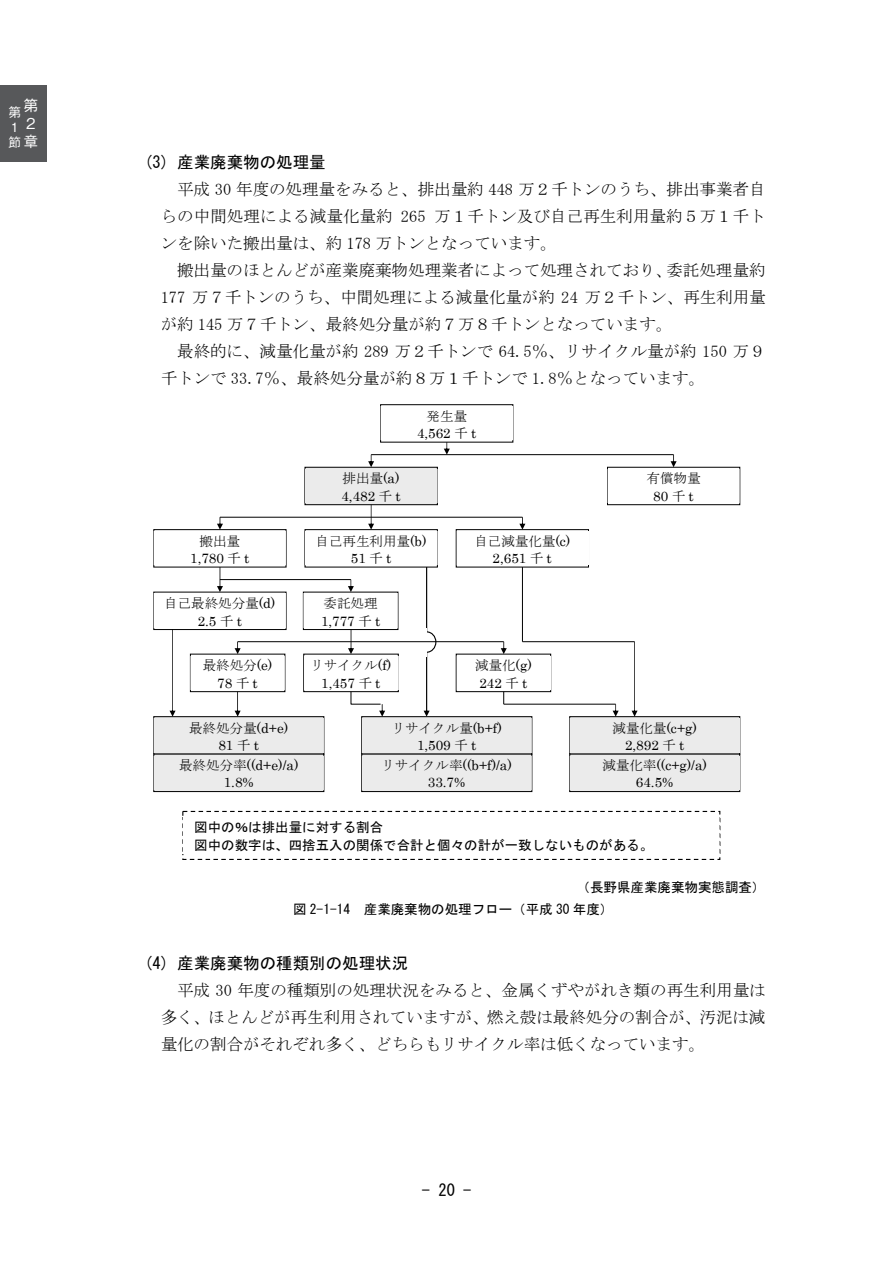
<style>
.page{position:relative;width:893px;height:1263px;background:#fff}
.page>*{position:absolute;margin:0;border:0;box-sizing:border-box;transform-origin:0 0}
.t1{font:16.5px/27px "MS Mincho";color:#000;text-align:justify}
.t2{font:16.5px "MS Gothic";color:#000}
.t3{font:500 14.85px/17.9px "Gothic BBB Pr 6 N";color:#fff}
.t4{font:13.5px/20px "Century";letter-spacing:-.005em;color:#000;text-align:center}
.t5{font:13.5px "MS Mincho";color:#000}
.t6{font:13.5px/21.9px "MS Gothic";color:#000}
.t7{font:500 12.75px/15.3px "Gothic BBB Pr 6 N";color:#fff}
.s1{font-family:"MS Mincho"}
.s2{font-family:"Century"}
</style>
<div class="page">
<div style="left:182px;top:811px;width:538px;height:49px;border:1px dashed #000"></div>
<img style="left:183px;top:817px;width:537px;height:37px">
<div style="left:380px;top:404px;width:133px;height:38px;border:1px solid #000"></div>
<img style="left:381px;top:407px;width:132px;height:33px">
<svg style="left:368px;top:455px;width:6px;height:12px"></svg>
<div style="left:305px;top:467px;width:132px;height:38px;background:#eaeaea"></div>
<div style="left:305px;top:467px;width:133px;height:38px;border:1px solid #000"></div>
<img style="left:305px;top:469px;width:132px;height:33px">
<div style="left:607px;top:467px;width:133px;height:38px;border:1px solid #000"></div>
<img style="left:607px;top:469px;width:133px;height:33px">
<svg style="left:671px;top:455px;width:6px;height:12px"></svg>
<hr style="left:371px;top:454px;width:303px;height:1px;background:#000">
<div style="left:153px;top:529px;width:133px;height:38px;border:1px solid #000"></div>
<img style="left:154px;top:532px;width:132px;height:33px">
<div style="left:305px;top:529px;width:133px;height:38px;border:1px solid #000"></div>
<img style="left:305px;top:532px;width:132px;height:33px">
<div style="left:456px;top:529px;width:133px;height:38px;border:1px solid #000"></div>
<img style="left:456px;top:532px;width:132px;height:33px">
<div style="left:303px;top:654px;width:96px;height:38px;border:1px solid #000"></div>
<img style="left:304px;top:656px;width:94px;height:33px">
<div style="left:456px;top:654px;width:95px;height:38px;border:1px solid #000"></div>
<img style="left:456px;top:656px;width:94px;height:33px">
<div style="left:190px;top:654px;width:95px;height:38px;border:1px solid #000"></div>
<img style="left:190px;top:656px;width:95px;height:33px">
<svg style="left:348px;top:630px;width:6px;height:24px"></svg>
<svg style="left:501px;top:642px;width:6px;height:12px"></svg>
<svg style="left:235px;top:642px;width:6px;height:12px"></svg>
<svg style="left:368px;top:505px;width:6px;height:25px"></svg>
<svg style="left:519px;top:517px;width:6px;height:13px"></svg>
<svg style="left:217px;top:517px;width:6px;height:13px"></svg>
<hr style="left:220px;top:517px;width:302px;height:1px;background:#000">
<div style="left:154px;top:717px;width:170px;height:37px;background:#eaeaea"></div>
<div style="left:153px;top:716px;width:171px;height:38px;border:1px solid #000"></div>
<img style="left:154px;top:719px;width:170px;height:33px">
<div style="left:154px;top:754px;width:170px;height:37px;background:#eaeaea"></div>
<div style="left:153px;top:754px;width:171px;height:38px;border:1px solid #000"></div>
<img style="left:154px;top:756px;width:170px;height:33px">
<svg style="left:235px;top:692px;width:6px;height:25px"></svg>
<svg style="left:170px;top:630px;width:6px;height:87px"></svg>
<div style="left:570px;top:717px;width:170px;height:37px;background:#eaeaea"></div>
<div style="left:569px;top:716px;width:171px;height:38px;border:1px solid #000"></div>
<img style="left:570px;top:719px;width:169px;height:33px">
<div style="left:570px;top:754px;width:170px;height:37px;background:#eaeaea"></div>
<div style="left:569px;top:754px;width:171px;height:38px;border:1px solid #000"></div>
<img style="left:570px;top:756px;width:169px;height:33px">
<div style="left:362px;top:717px;width:170px;height:37px;background:#eaeaea"></div>
<div style="left:361px;top:716px;width:171px;height:38px;border:1px solid #000"></div>
<img style="left:361px;top:719px;width:171px;height:33px">
<div style="left:362px;top:754px;width:170px;height:37px;background:#eaeaea"></div>
<div style="left:361px;top:754px;width:171px;height:38px;border:1px solid #000"></div>
<img style="left:361px;top:756px;width:171px;height:33px">
<svg style="left:350px;top:691px;width:35px;height:26px"></svg>
<svg style="left:503px;top:692px;width:1px;height:12px"></svg>
<hr style="left:522px;top:567px;width:1px;height:75px;background:#000">
<svg style="left:632px;top:642px;width:6px;height:75px"></svg>
<svg style="left:613px;top:704px;width:6px;height:13px"></svg>
<hr style="left:504px;top:704px;width:112px;height:1px;background:#000">
<hr style="left:522px;top:641px;width:113px;height:1px;background:#000">
<svg style="left:444px;top:442px;width:6px;height:13px"></svg>
<div style="left:153px;top:592px;width:133px;height:38px;border:1px solid #000"></div>
<img style="left:154px;top:594px;width:132px;height:33px">
<svg style="left:217px;top:567px;width:6px;height:25px"></svg>
<div style="left:303px;top:592px;width:95px;height:38px;border:1px solid #000"></div>
<img style="left:304px;top:594px;width:94px;height:33px">
<svg style="left:348px;top:580px;width:6px;height:12px"></svg>
<hr style="left:220px;top:579px;width:131px;height:1px;background:#000">
<svg style="left:424px;top:567px;width:6px;height:150px"></svg>
<svg style="left:417px;top:632px;width:19px;height:20px"></svg>
<div style="left:417px;top:631px;width:19px;height:22px;border:1px solid #000;border-radius:50%"></div>
<div style="left:413px;top:628px;width:13px;height:28px;background:#fff"></div>
<hr style="left:238px;top:641px;width:266px;height:1px;background:#000">
<div style="left:0;top:85px;width:47px;height:77px;background:#57585a"></div>
<p class="t7" style="left:9px;top:103px;width:13px">第<br>１節</p>
<p class="t3" style="left:23px;top:96px;width:15px">第<br>２章</p>
<p class="t2" style="left:144px;top:154px;width:183px">(3) 産業廃棄物の処理量</p>
<p class="t1" style="left:161px;top:176px;width:606px;text-indent:16px">平成 30 年度の処理量をみると、排出量約 448 万２千トンのうち、排出事業者自らの中間処理による減量化量約 265 万１千トン及び自己再生利用量約５万１千トンを除いた搬出量は、約 178 万トンとなっています。</p>
<p class="t1" style="left:161px;top:257px;width:606px;text-indent:16px">搬出量のほとんどが産業廃棄物処理業者によって処理されており、委託処理量約177 万７千トンのうち、中間処理による減量化量が約 24 万２千トン、再生利用量が約 145 万７千トン、最終処分量が約７万８千トンとなっています。</p>
<p class="t1" style="left:161px;top:338px;width:606px;text-indent:16px">最終的に、減量化量が約 289 万２千トンで 64.5％、リサイクル量が約 150 万９千トンで 33.7％、最終処分量が約８万１千トンで 1.8％となっています。</p>
<p class="t5" style="left:426px;top:409px;width:42px">発生量</p>
<p class="t4" style="left:417px;top:422px;width:61px">4,562 <span class="s1">千</span> t</p>
<p class="t5" style="left:343px;top:472px;width:58px">排出量<span class="s2">(a)</span></p>
<p class="t4" style="left:341px;top:485px;width:61px">4,482 <span class="s1">千</span> t</p>
<p class="t5" style="left:647px;top:472px;width:55px">有償物量</p>
<p class="t4" style="left:653px;top:485px;width:42px">80<span class="s1">千</span>t</p>
<p class="t5" style="left:200px;top:534px;width:42px">搬出量</p>
<p class="t4" style="left:190px;top:547px;width:61px">1,780 <span class="s1">千</span> t</p>
<p class="t5" style="left:316px;top:534px;width:112px">自己再生利用量<span class="s2">(b)</span></p>
<p class="t4" style="left:351px;top:547px;width:42px">51<span class="s1">千</span>t</p>
<p class="t5" style="left:474px;top:534px;width:97px">自己減量化量<span class="s2">(c)</span></p>
<p class="t4" style="left:493px;top:547px;width:61px">2,651 <span class="s1">千</span> t</p>
<p class="t5" style="left:164px;top:596px;width:113px">自己最終処分量<span class="s2">(d)</span></p>
<p class="t4" style="left:198px;top:610px;width:46px">2.5 <span class="s1">千</span> t</p>
<p class="t5" style="left:324px;top:596px;width:55px">委託処理</p>
<p class="t4" style="left:321px;top:610px;width:61px">1,777 <span class="s1">千</span> t</p>
<p class="t5" style="left:203px;top:659px;width:71px">最終処分<span class="s2">(e)</span></p>
<p class="t4" style="left:217px;top:672px;width:42px">78<span class="s1">千</span>t</p>
<p class="t5" style="left:189px;top:721px;width:101px">最終処分量<span class="s2">(d+e)</span></p>
<p class="t4" style="left:179px;top:734px;width:121px">81<span class="s1">千</span>t<br><span class="s1">最終処分率</span>((d+e)/a)</p>
<p class="t4" style="left:224px;top:771px;width:31px">1.8%</p>
<p class="t5" style="left:310px;top:659px;width:82px">リサイクル<span class="s2">(f)</span></p>
<p class="t4" style="left:321px;top:672px;width:61px">1,457 <span class="s1">千</span> t</p>
<p class="t5" style="left:475px;top:659px;width:58px">減量化<span class="s2">(g)</span></p>
<p class="t4" style="left:479px;top:672px;width:49px">242 <span class="s1">千</span> t</p>
<p class="t5" style="left:392px;top:721px;width:112px">リサイクル量<span class="s2">(b+f)</span></p>
<p class="t4" style="left:381px;top:734px;width:132px">1,509 <span class="s1">千</span> t<br><span class="s1">リサイクル率</span>((b+f)/a)</p>
<p class="t4" style="left:428px;top:771px;width:39px">33.7%</p>
<p class="t4" style="left:612px;top:718px;width:86px;line-height:17.4px"><span class="s1">減量化量</span>(c+g)<br>2,892 <span class="s1">千</span> t</p>
<p class="t4" style="left:602px;top:755px;width:106px;line-height:17.2px"><span class="s1">減量化率</span>((c+g)/a)<br>64.5%</p>
<p class="t6" style="left:194px;top:818px;width:461px;line-height:18px">図中の％は排出量に対する割合<br>図中の数字は、四捨五入の関係で合計と個々の計が一致しないものがある。</p>
<p class="t6" style="left:293px;top:876px;width:474px;text-indent:284px">（長野県産業廃棄物実態調査）図 2-1-14 産業廃棄物の処理フロー（平成 30 年度）</p>
<p class="t2" style="left:144px;top:955px;width:266px">(4) 産業廃棄物の種類別の処理状況</p>
<p class="t1" style="left:161px;top:977px;width:607px;text-indent:16px">平成 30 年度の種類別の処理状況をみると、金属くずやがれき類の再生利用量は多く、ほとんどが再生利用されていますが、燃え殻は最終処分の割合が、汚泥は減量化の割合がそれぞれ多く、どちらもリサイクル率は低くなっています。</p>
<p class="t2" style="left:422px;top:1181px;width:51px">- 20 -</p>
</div>
